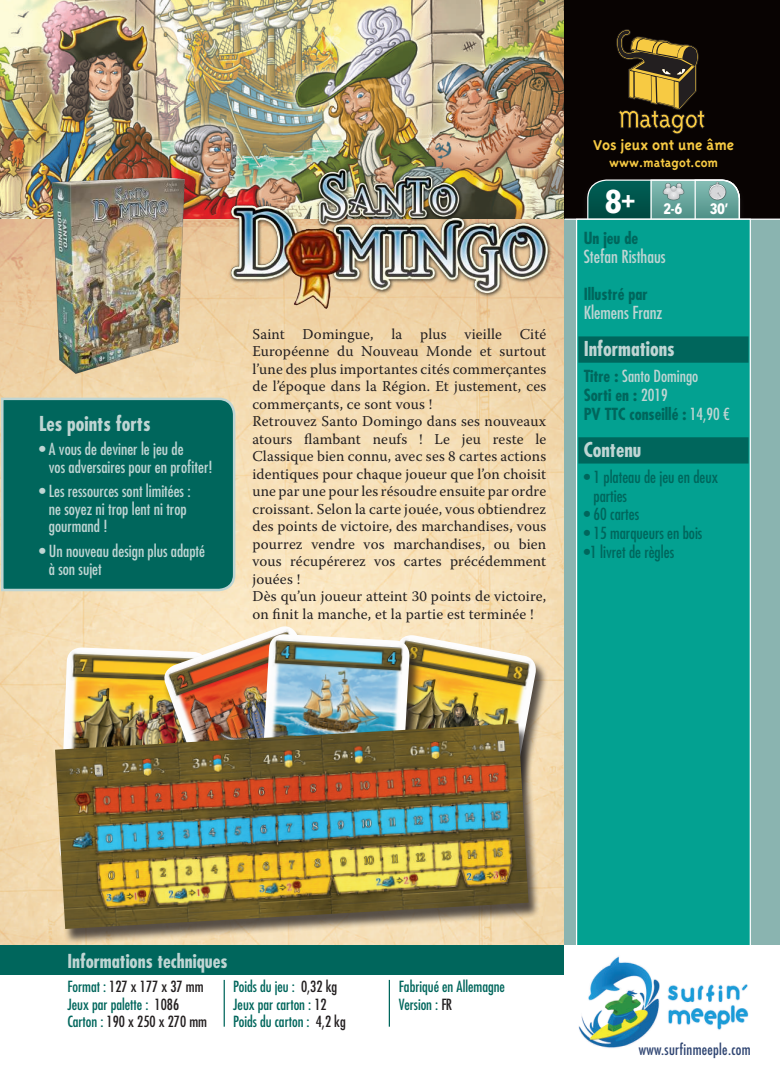
<style>
.page{position:relative;width:780px;height:1088px;background:#fff}
.page>*{position:absolute;margin:0;border:0;box-sizing:border-box;transform-origin:0 0}
.t1{font:700 condensed 20px "Futura Std";color:#bfd5d3}
.t2{font:700 condensed 18.75px "Futura Std";color:#bfd5d3}
.t3{font:condensed 17.5px "Futura Std";color:#bfd5d3}
.t4{font:condensed 16.25px/17.5px "Futura Std";color:#bfd5d3}
.t5{font:condensed 16.25px/18.8px "Futura Std";color:#00665c}
.t6{font:700 condensed 16.25px/18.8px "Futura Std";color:#00665c}
.t7{font:700 16.25px "Triplex";color:#f7ca43}
.t8{font:15px/17.5px "Warnock Pro";letter-spacing:.01em;color:#231f20}
.t9{font:condensed 15px/17.5px "Futura Std";color:#00665c}
.t10{font:condensed 15px "Futura Std";letter-spacing:.02em;color:#2f4572}
.t11{font:700 15px "Avenir Next Condensed";color:#fff}
.t12{font:700 13.75px "Triplex";color:#f7ca43}
.s1{font-size:32.5px}
.s2{font-weight:400;color:#bfd5d3}
.s3{color:#231f20}
</style>
<div class="page">
<img style="left:0;top:0;width:564px;height:219px">
<img style="left:0;top:219px;width:564px;height:726px">
<div style="left:564px;top:0;width:216px;height:220px;background:#080302"></div>
<div style="left:564px;top:220px;width:216px;height:868px;background:#8ab4b0"></div>
<svg style="left:586px;top:179px;width:154px;height:40px;background:#44837b"></svg>
<hr style="left:564px;top:219px;width:216px;height:1px;background:#fff">
<img style="left:662px;top:182px;width:22px;height:18px">
<img style="left:708px;top:181px;width:18px;height:19px">
<div style="left:576px;top:219px;width:174px;height:727px;background:#03a191;border:1px solid #fff"></div>
<div style="left:578px;top:336px;width:170px;height:27px;background:#00665c"></div>
<div style="left:578px;top:437px;width:170px;height:26px;background:#00665c"></div>
<svg style="left:0;top:396px;width:237px;height:196px;background:#0e6d63"></svg>
<div style="left:0;top:945px;width:565px;height:29px;background:#00665c"></div>
<hr style="left:223px;top:980px;width:2px;height:46px;background:#00665c">
<hr style="left:389px;top:980px;width:1px;height:46px;background:#00665c">
<img style="left:14px;top:170px;width:212px;height:212px">
<img style="left:59px;top:647px;width:102px;height:76px">
<img style="left:161px;top:626px;width:205px;height:97px">
<div style="left:362px;top:638px;width:186px;height:247px;background:#231f20;opacity:.75"></div>
<img style="left:410px;top:635px;width:128px;height:91px">
<div style="left:257px;top:636px;width:164px;height:237px;background:#231f20;opacity:.75"></div>
<img style="left:257px;top:634px;width:153px;height:89px">
<div style="left:54px;top:726px;width:486px;height:218px;background:#231f20;opacity:.75"></div>
<img style="left:55px;top:723px;width:473px;height:206px">
<svg style="left:616px;top:29px;width:89px;height:105px"></svg>
<div style="left:564px;top:945px;width:216px;height:143px;background:#fff"></div>
<img style="left:578px;top:956px;width:170px;height:92px">
<img style="left:209px;top:160px;width:360px;height:154px">
<h1 class="t1" style="left:39px;top:411px;width:113px">Les points forts</h1>
<p class="t4" style="left:49px;top:440px;width:165px;text-indent:-10px">• A vous de deviner le jeu de<br>vos adversaires pour en profiter!</p>
<p class="t4" style="left:49px;top:483px;width:143px;text-indent:-10px">• Les ressources sont limitées : ne soyez ni trop lent ni trop gourmand !</p>
<p class="t4" style="left:49px;top:542px;width:158px;text-indent:-10px">• Un nouveau design plus adapté à son sujet</p>
<p class="t8" style="left:252px;top:325px;width:295px">Saint Domingue, la plus vieille Cité Européenne du Nouveau Monde et surtout l’une des plus importantes cités commerçantes de l’époque dans la Région. Et justement, ces commerçants, ce sont vous !<br>Retrouvez Santo Domingo dans ses nouveaux atours flambant neufs ! Le jeu reste le Classique bien connu, avec ses 8 cartes actions identiques pour chaque joueur que l’on choisit une par une pour les résoudre ensuite par ordre croissant. Selon la carte jouée, vous obtiendrez des points de victoire, des marchandises, vous pourrez vendre vos marchandises, ou bien vous récupérerez vos cartes précédemment jouées !<br>Dès qu’un joueur atteint 30 points de victoire, on finit la manche, et la partie est terminée !</p>
<p class="t7" style="left:593px;top:136px;width:143px">Vos jeux ont une âme</p>
<p class="t12" style="left:609px;top:155px;width:110px">www.matagot.com</p>
<p class="t11" style="left:605px;top:200px;width:79px"><span class="s1">8</span><sup>+</sup> 2-6</p>
<p class="t11" style="left:709px;top:200px;width:20px">30’</p>
<p class="t6" style="left:583px;top:228px;width:56px">Un jeu de</p>
<p class="t3" style="left:583px;top:246px;width:83px">Stefan Risthaus</p>
<p class="t6" style="left:583px;top:285px;width:65px">Illustré par</p>
<p class="t3" style="left:583px;top:302px;width:80px">Klemens Franz</p>
<h1 class="t1" style="left:583px;top:336px;width:93px">Informations</h1>
<p class="t6" style="left:583px;top:367px;width:148px">Titre : <span class="s2">Santo Domingo<br></span>Sorti en : <span class="s2">2019<br></span>PV TTC conseillé : <span class="s2">14,90 €</span></p>
<h1 class="t1" style="left:583px;top:437px;width:59px">Contenu</h1>
<p class="t5" style="left:593px;top:467px;width:126px;text-indent:-10px">• 1 plateau de jeu en deux parties</p>
<p class="t5" style="left:583px;top:505px;width:57px">• 60 cartes</p>
<p class="t5" style="left:583px;top:524px;width:120px">• 15 marqueurs en bois</p>
<p class="t5" style="left:583px;top:542px;width:92px">•1 livret de règles</p>
<p class="t2" style="left:67px;top:949px;width:162px">Informations techniques</p>
<p class="t9" style="left:67px;top:978px;width:141px">Format : <span class="s3">127 x 177 x 37 mm<br></span>Jeux par palette : <span class="s3">1086<br></span>Carton : <span class="s3">190 x 250 x 270 mm</span></p>
<p class="t9" style="left:233px;top:978px;width:114px">Poids du jeu : <span class="s3">0,32 kg<br></span>Jeux par carton : <span class="s3">12<br></span>Poids du carton : <span class="s3">4,2 kg</span></p>
<p class="t9" style="left:399px;top:978px;width:108px">Fabriqué en Allemagne<br>Version : <span class="s3">FR</span></p>
<p class="t10" style="left:638px;top:1041px;width:113px">www.surfinmeeple.com</p>
</div>
